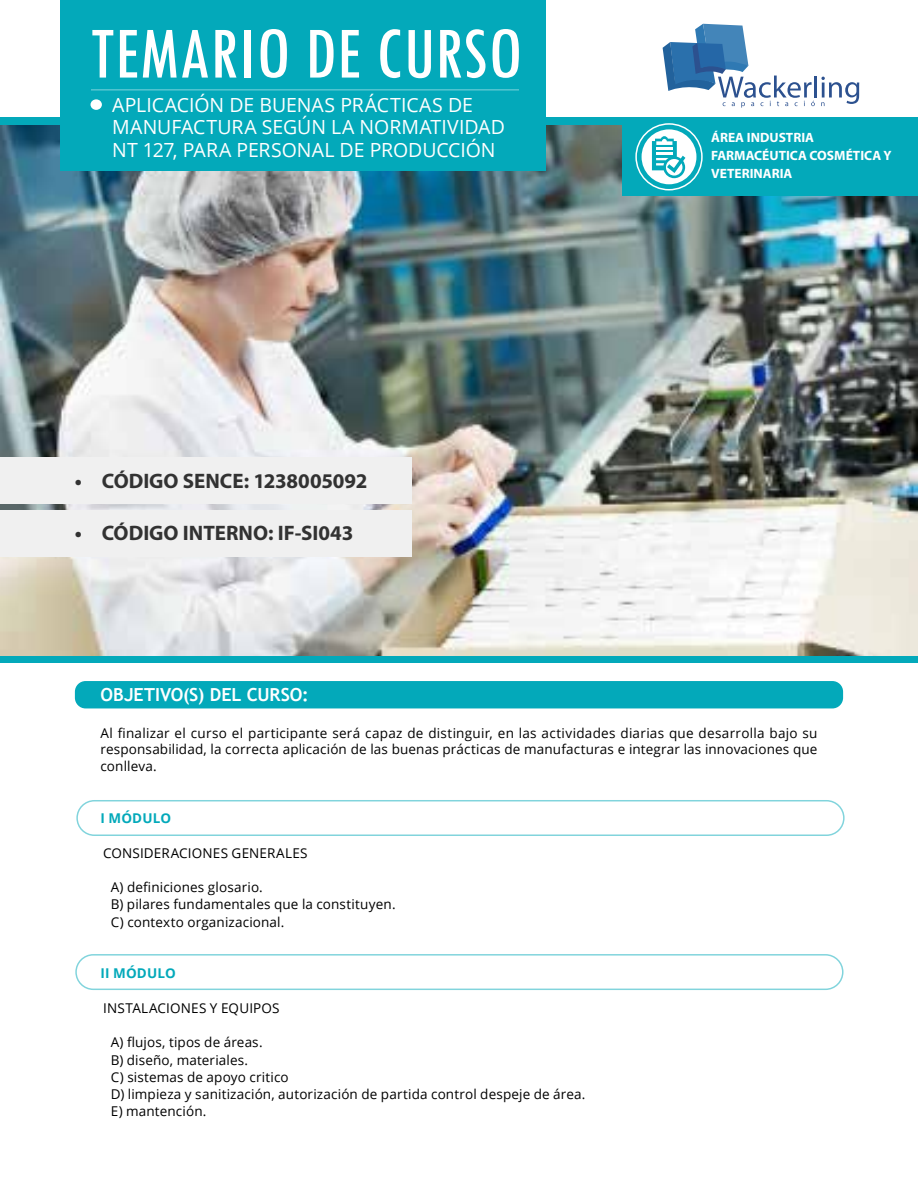
<style>
.page{position:relative;width:918px;height:1188px;background:#fff}
.page>*{position:absolute;margin:0;border:0;box-sizing:border-box;transform-origin:0 0}
.t1{font:condensed 76.5px "Tw Cen";color:#fff}
.t2{font:700 21px "Myriad Pro";color:#323232}
.t3{font:19.5px/22.5px "Open Sans";color:#fff}
.t4{font:700 18px "Trebuchet MS";letter-spacing:-.005em;color:#fff}
.t5{font:13.5px/17.2px "Open Sans";letter-spacing:.01em;color:#000}
.t6{font:700 13.5px/18px "Myriad Pro";color:#fff}
.t7{font:700 13.5px "Open Sans";letter-spacing:.01em;color:#03a9ba}
</style>
<div class="page">
<img style="left:0;top:126px;width:918px;height:530px">
<div style="left:0;top:117px;width:918px;height:7px;background:#03a9ba"></div>
<div style="left:60px;top:0;width:486px;height:171px;background:#03a9ba"></div>
<div style="left:622px;top:117px;width:296px;height:79px;background:#03a9ba"></div>
<div style="left:635px;top:123px;width:68px;height:67px;border:2px solid #fff;border-radius:50%"></div>
<svg style="left:642px;top:129px;width:54px;height:55px"></svg>
<div style="left:75px;top:681px;width:768px;height:27px;background:#03a9ba;border-radius:11px"></div>
<hr style="left:814px;top:76px;width:3px;height:22px;background:#2c518f">
<svg style="left:663px;top:24px;width:152px;height:84px"></svg>
<svg style="left:821px;top:77px;width:38px;height:29px"></svg>
<div style="left:91px;top:99px;width:11px;height:11px;background:#fff;border-radius:50%"></div>
<hr style="left:91px;top:90px;width:428px;height:1px;background:#fff">
<div style="left:0;top:510px;width:411px;height:47px;background:#f0f0f0"></div>
<div style="left:76px;top:800px;width:769px;height:36px;border:2px solid #03a9ba;border-radius:17px"></div>
<div style="left:75px;top:954px;width:769px;height:36px;border:2px solid #03a9ba;border-radius:17px"></div>
<div style="left:0;top:457px;width:411px;height:47px;background:#f0f0f0"></div>
<h1 class="t1" style="left:90px;top:7px;width:434px">TEMARIO DE CURSO</h1>
<h3 class="t3" style="left:112px;top:93px;width:394px">APLICACIÓN DE BUENAS PRÁCTICAS DE<br>MANUFACTURA SEGÚN LA NORMATIVIDAD<br>NT 127, PARA PERSONAL DE PRODUCCIÓN</h3>
<h2 class="t2" style="left:75px;top:467px;width:294px">• CÓDIGO SENCE: 1238005092</h2>
<h2 class="t2" style="left:75px;top:520px;width:280px">• CÓDIGO INTERNO: IF-SI043</h2>
<p class="t6" style="left:711px;top:128px;width:182px">ÁREA INDUSTRIA<br>FARMACÉUTICA COSMÉTICA Y<br>VETERINARIA</p>
<h3 class="t4" style="left:100px;top:683px;width:210px">OBJETIVO(S) DEL CURSO:</h3>
<p class="t5" style="left:100px;top:724px;width:718px;line-height:16.8px;text-align:justify">Al finalizar el curso el participante será capaz de distinguir, en las actividades diarias que desarrolla bajo su responsabilidad, la correcta aplicación de las buenas prácticas de manufacturas e integrar las innovaciones que conlleva.</p>
<p class="t7" style="left:100px;top:809px;width:72px">I MÓDULO</p>
<p class="t5" style="left:103px;top:844px;width:206px">CONSIDERACIONES GENERALES</p>
<p class="t5" style="left:111px;top:878px;width:286px">A) definiciones glosario.<br>B) pilares fundamentales que la constituyen.<br>C) contexto organizacional.</p>
<p class="t7" style="left:101px;top:964px;width:77px">II MÓDULO</p>
<p class="t5" style="left:103px;top:999px;width:178px">INSTALACIONES Y EQUIPOS</p>
<p class="t5" style="left:111px;top:1034px;width:476px">A) flujos, tipos de áreas.<br>B) diseño, materiales.<br>C) sistemas de apoyo critico<br>D) limpieza y sanitización, autorización de partida control despeje de área.<br>E) mantención.</p>
</div>
